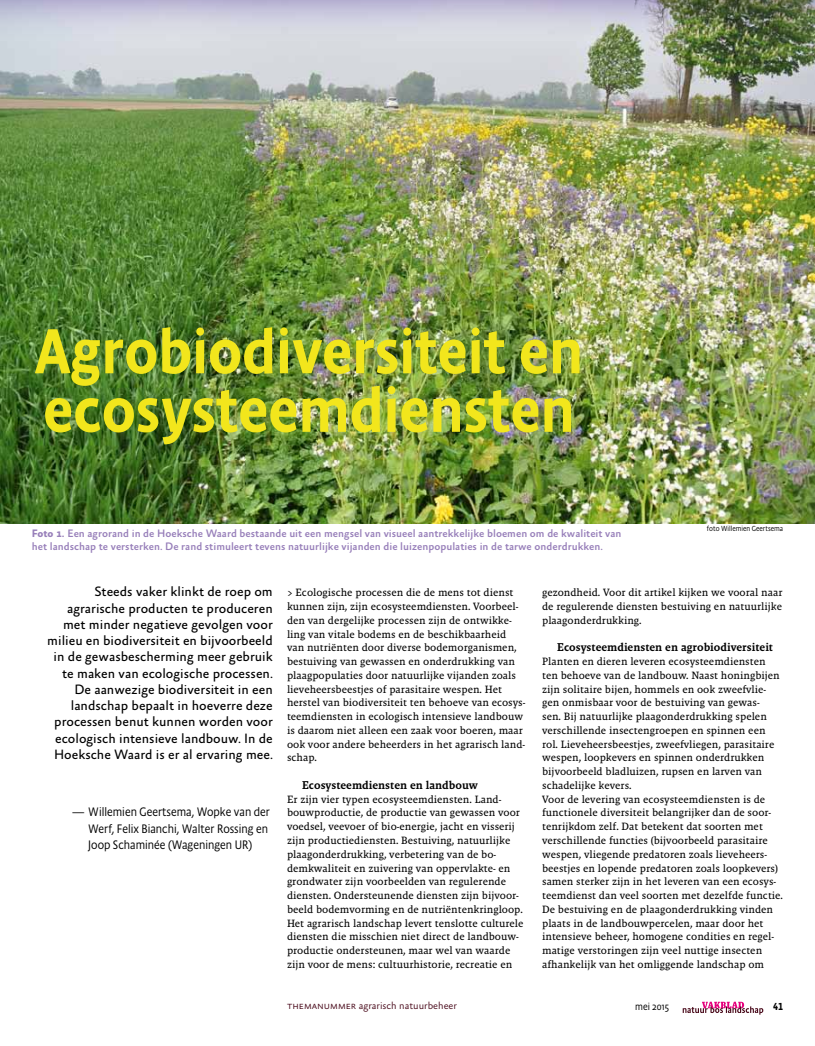
<style>
.page{position:relative;width:815px;height:1046px;background:#fff}
.page>*{position:absolute;margin:0;border:0;box-sizing:border-box;transform-origin:0 0}
.t1{font:500 64.5px/58.5px "Absara Sans Head";color:#f2e61c}
.t2{font:13.75px/16.2px "Absara Sans";color:#000;text-align:right}
.t3{font:300 12.5px/16.2px "Absara Sans TF Head";color:#000}
.t4{font:11.5px "Malaga Med";color:#000}
.t5{font:500 11px/12.5px "Absara Sans";color:#9880ba}
.t6{font:10.75px/13.8px "Malaga Reg";color:#000}
.t7{font:300 10.38px "Absara Sans TF";color:#4a0b1c}
.t8{font:300 10.38px "Absara Sans Head";color:#000}
.t9{font:500 10.38px "Absara Sans TF Head";color:#000}
.t10{font:300 7.5px "Absara Sans LF Head";color:#000}
.s1{font-weight:700}
.s2{font-family:"Absara Sans TF Light SC";font-weight:400}
</style>
<div class="page">
<img style="left:0;top:53px;width:815px;height:470px">
<svg style="left:0;top:0;width:815px;height:53px;background:#b8bdbf"></svg>
<svg style="left:683px;top:1001px;width:80px;height:13px"></svg>
<h1 class="t1" style="left:35px;top:322px;width:550px">Agrobiodiversiteit en ecosysteemdiensten</h1>
<p class="t5" style="left:32px;top:528px;width:591px"><span class="s1">Foto 1.</span> Een agrorand in de Hoeksche Waard bestaande uit een mengsel van visueel aantrekkelijke bloemen om de kwaliteit van het landschap te versterken. De rand stimuleert tevens natuurlijke vijanden die luizenpopulaties in de tarwe onderdrukken.</p>
<p class="t10" style="left:707px;top:524px;width:78px">foto Willemien Geertsema</p>
<p class="t2" style="left:47px;top:584px;width:227px">Steeds vaker klinkt de roep om agrarische producten te produceren met minder negatieve gevolgen voor milieu en biodiversiteit en bijvoorbeeld in de gewasbescherming meer gebruik te maken van ecologische processen.<br>De aanwezige biodiversiteit in een landschap bepaalt in hoeverre deze processen benut kunnen worden voor ecologisch intensieve landbouw. In de Hoeksche Waard is er al ervaring mee.</p>
<p class="t3" style="left:88px;top:804px;width:183px;text-indent:-16px">— Willemien Geertsema, Wopke van der<br>Werf, Felix Bianchi, Walter Rossing en<br>Joop Schaminée (Wageningen UR)</p>
<p class="t6" style="left:287px;top:585px;width:240px">&gt; Ecologische processen die de mens tot dienst kunnen zijn, zijn ecosysteemdiensten. Voorbeel&shy;den van dergelijke processen zijn de ontwikke&shy;ling van vitale bodems en de beschikbaarheid van nutriënten door diverse bodemorganismen, bestuiving van gewassen en onderdrukking van plaagpopulaties door natuurlijke vijanden zoals lieveheersbeestjes of parasitaire wespen. Het herstel van biodiversiteit ten behoeve van ecosys&shy;teemdiensten in ecologisch intensieve landbouw is daarom niet alleen een zaak voor boeren, maar ook voor andere beheerders in het agrarisch land&shy;schap.</p>
<p class="t4" style="left:302px;top:778px;width:177px">Ecosysteemdiensten en landbouw</p>
<p class="t6" style="left:287px;top:792px;width:238px">Er zijn vier typen ecosysteemdiensten. Land&shy;bouwproductie, de productie van gewassen voor voedsel, veevoer of bio-energie, jacht en visserij zijn productiediensten. Bestuiving, natuurlijke plaagonderdrukking, verbetering van de bo&shy;demkwaliteit en zuivering van oppervlakte- en grondwater zijn voorbeelden van regulerende diensten. Ondersteunende diensten zijn bijvoor&shy;beeld bodemvorming en de nutriëntenkringloop.<br>Het agrarisch landschap levert tenslotte culturele diensten die misschien niet direct de landbouw&shy;productie ondersteunen, maar wel van waarde zijn voor de mens: cultuurhistorie, recreatie en</p>
<p class="t6" style="left:542px;top:585px;width:242px;text-align:justify">gezondheid. Voor dit artikel kijken we vooral naar de regulerende diensten bestuiving en natuurlijke plaagonderdrukking.</p>
<p class="t4" style="left:557px;top:640px;width:217px">Ecosysteemdiensten en agrobiodiversiteit</p>
<p class="t6" style="left:542px;top:654px;width:242px">Planten en dieren leveren ecosysteemdiensten ten behoeve van de landbouw. Naast honingbijen zijn solitaire bijen, hommels en ook zweefvlie&shy;gen onmisbaar voor de bestuiving van gewas-<br>sen. Bij natuurlijke plaagonderdrukking spelen verschillende insectengroepen en spinnen een rol. Lieveheersbeestjes, zweefvliegen, parasitaire wespen, loopkevers en spinnen onderdrukken bijvoorbeeld bladluizen, rupsen en larven van schadelijke kevers.<br>Voor de levering van ecosysteemdiensten is de functionele diversiteit belangrijker dan de soor&shy;tenrijkdom zelf. Dat betekent dat soorten met verschillende functies (bijvoorbeeld parasitaire wespen, vliegende predatoren zoals lieveheers&shy;beestjes en lopende predatoren zoals loopkevers) samen sterker zijn in het leveren van een ecosys&shy;teemdienst dan veel soorten met dezelfde functie.<br>De bestuiving en de plaagonderdrukking vinden plaats in de landbouwpercelen, maar door het intensieve beheer, homogene condities en regel&shy;matige verstoringen zijn veel nuttige insecten afhankelijk van het omliggende landschap om</p>
<p class="t7" style="left:287px;top:999px;width:172px"><span class="s2">themanummer</span> agrarisch natuurbeheer</p>
<p class="t8" style="left:635px;top:999px;width:36px">mei 2015</p>
<p class="t9" style="left:773px;top:999px;width:11px">41</p>
</div>
